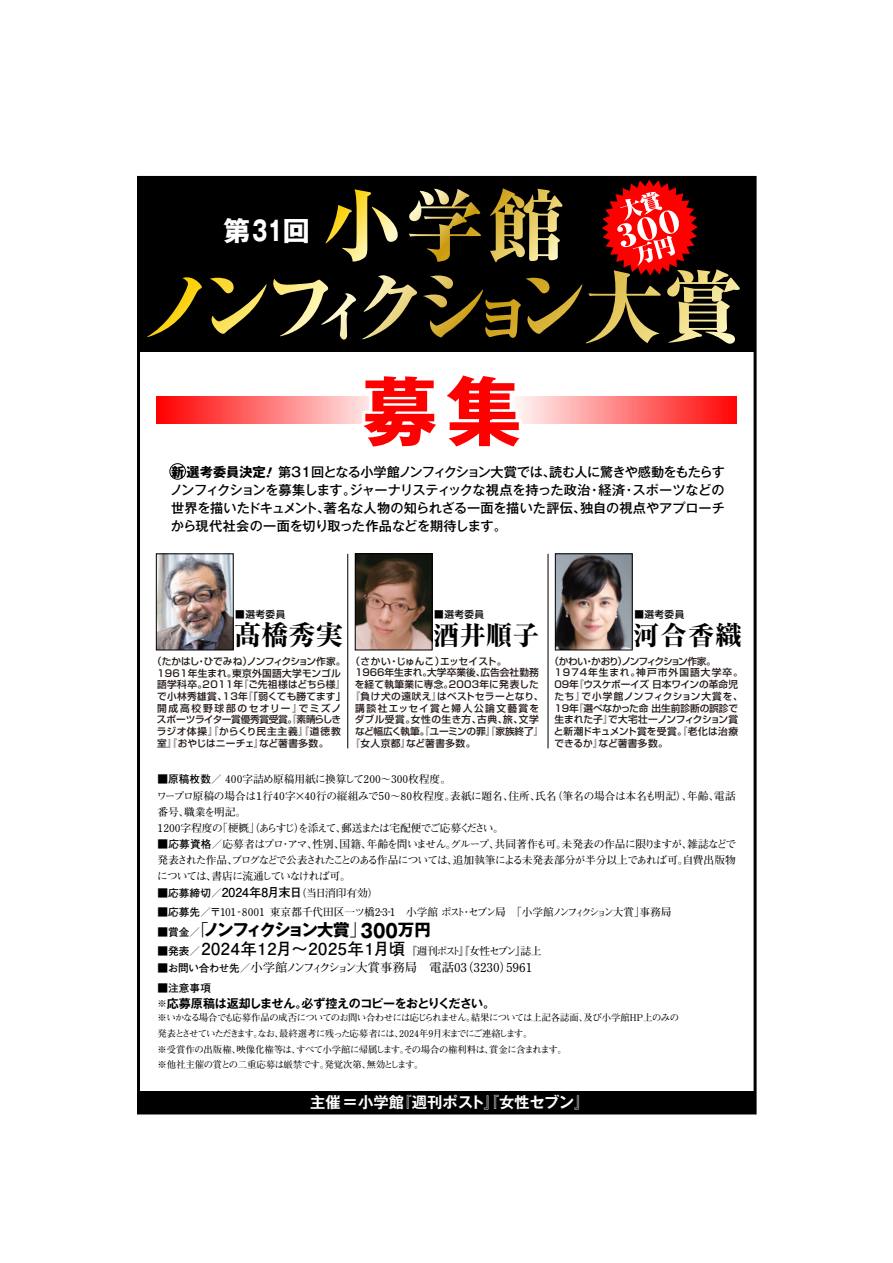
<style>
.page{position:relative;width:893px;height:1263px;background:#fff}
.page>*{position:absolute;margin:0;border:0;box-sizing:border-box;transform-origin:0 0}
.t1{font:700 75.75px "Gothic MB101 Pro";color:#f00}
.t2{font:800 27.3px "Ryumin Pro";color:#000}
.t3{font:700 27px "Gothic MB101 Pro";color:#fff}
.t4{font:800 26.4px "Ryumin Pro";letter-spacing:.02em;color:#000}
.t5{font:700 16.35px "Futo Go B101 Pro";letter-spacing:.04em;color:#000}
.t6{font:700 16.35px "Gothic MB101 Pro";letter-spacing:-.125em;color:#000}
.t7{font:700 15.3px "Gothic MB101 Pro De";color:#fff}
.t8{font:500 13.2px/18px "Gothic MB101 Pro";letter-spacing:-.005em;color:#000;text-align:justify}
.t9{font:700 13.2px "Gothic MB101 Pro";color:#000}
.t10{font:700 12.3px "Futo Min A101 Pro";color:#000}
.t11{font:700 12.3px "Futo Go B101 Pro";color:#000}
.t12{font:700 12px "Gothic MB101 Pro De";letter-spacing:-.035em;color:#000}
.t13{font:700 10.65px/16px "Futo Min A101 Pro";letter-spacing:-.025em;color:#000}
.t14{font:700 10.65px "Futo Go B101 Pro";color:#000}
.t15{font:500 9.75px/11.7px "Shin Go Pro";letter-spacing:.005em;color:#231815}
.t16{font:500 9.75px "Shin Go Pro";letter-spacing:-.02em;color:#231815}
.t17{font:500 9.75px "Shin Go Pro";letter-spacing:.025em;color:#231815}
.t18{font:500 9.75px "Shin Go Pro";letter-spacing:.035em;color:#231815}
.t19{font:500 9.75px "Shin Go Pro";letter-spacing:.055em;color:#231815}
.t20{font:500 9.75px "Shin Go Pro";letter-spacing:.135em;color:#231815}
.t21{font:500 9.75px "Shin Go Pro";letter-spacing:.04em;color:#231815}
.t22{font:500 9.6px "Shin Go Pro";letter-spacing:.05em;color:#000}
.t23{font:700 9.3px/16px "Futo Min A101 Pro";letter-spacing:-.055em;color:#000}
.t24{font:700 9.3px "Futo Min A101 Pro";letter-spacing:-.035em;color:#000}
.s1{font-family:"Futo Go B101 Pro"}
.s2{font-size:10.65px}
.s3{font-family:"Futo Min A101 Pro";font-size:10.65px}
.s4{font-family:"Futo Go B101 Pro";font-size:10.65px}
.s5{font-weight:300}
.s6{font-size:18.9px}
.s7{font-size:9.3px}
</style>
<div class="page">
<div style="left:138px;top:177px;width:617px;height:175px;background:#000"></div>
<img style="left:158px;top:556px;width:73px;height:92px">
<div style="left:156px;top:554px;width:77px;height:96px;border:1px solid #000"></div>
<img style="left:357px;top:556px;width:73px;height:92px">
<img style="left:557px;top:556px;width:73px;height:92px">
<div style="left:555px;top:554px;width:77px;height:96px;border:1px solid #000"></div>
<div style="left:355px;top:554px;width:77px;height:96px;border:1px solid #000"></div>
<div style="left:138px;top:1091px;width:616px;height:22px;background:#000"></div>
<hr style="left:347px;top:554px;width:1px;height:194px;background:#000">
<hr style="left:548px;top:554px;width:1px;height:194px;background:#000">
<svg style="left:147px;top:180px;width:593px;height:163px"></svg>
<svg style="left:156px;top:397px;width:580px;height:26px;background:#ff6d6d"></svg>
<svg style="left:347px;top:396px;width:186px;height:28px"></svg>
<div style="left:170px;top:463px;width:16px;height:17px;border:1px solid #000;border-radius:50%"></div>
<h3 class="t3" style="left:223px;top:208px;width:88px">第31回</h3>
<h1 class="t1" style="left:362px;top:348px;width:162px">募集</h1>
<h3 class="t9" style="left:171px;top:461px;width:96px">新選考委員決定</h3>
<h3 class="t8" style="left:170px;top:461px;width:556px;text-indent:108px">第31回となる小学館ノンフィクション大賞では、読む人に驚きや感動をもたらすノンフィクションを募集します。ジャーナリスティックな視点を持った政治・経済・スポーツなどの世界を描いたドキュメント、著名な人物の知られざる一面を描いた評伝、独自の視点やアプローチから現代社会の一面を切り取った作品などを期待します。</h3>
<p class="t22" style="left:235px;top:606px;width:52px">■選考委員</p>
<p class="t22" style="left:434px;top:606px;width:52px">■選考委員</p>
<p class="t22" style="left:634px;top:606px;width:52px">■選考委員</p>
<h2 class="t2" style="left:234px;top:613px;width:111px">髙橋秀実</h2>
<h3 class="t4" style="left:433px;top:614px;width:107px">酒井順子</h3>
<h3 class="t4" style="left:633px;top:614px;width:110px">河合香織</h3>
<p class="t15" style="left:157px;top:654px;width:190px;text-indent:-5px">（たかはし・ひでみね）ノンフィクション作家。<br>1961年生まれ。東京外国語大学モンゴル語学科卒。2011年『ご先祖様はどちら様』で小林秀雄賞、13年『「弱くても勝てます」開成高校野球部のセオリー』でミズノスポーツライター賞優秀賞受賞。『素晴らしきラジオ体操』『からくり民主主義』『道徳教室』『おやじはニーチェ』など著書多数。</p>
<p class="t15" style="left:350px;top:654px;width:158px">（さかい・じゅんこ）エッセイスト。</p>
<p class="t15" style="left:355px;top:666px;width:185px">1966年生まれ。大学卒業後、広告会社勤務</p>
<p class="t17" style="left:355px;top:676px;width:186px">を経て執筆業に専念。2003年に発表した</p>
<p class="t18" style="left:350px;top:688px;width:195px">『負け犬の遠吠え』はベストセラーとなり、</p>
<p class="t20" style="left:355px;top:700px;width:185px">講談社エッセイ賞と婦人公論文藝賞を</p>
<p class="t19" style="left:355px;top:711px;width:185px">ダブル受賞。女性の生き方、古典、旅、文学</p>
<p class="t16" style="left:355px;top:723px;width:190px">など幅広く執筆。『ユーミンの罪』『家族終了』</p>
<p class="t21" style="left:350px;top:735px;width:127px">『女人京都』など著書多数。</p>
<p class="t15" style="left:554px;top:654px;width:190px;text-indent:-4px">（かわい・かおり）ノンフィクション作家。<br>1974年生まれ。神戸市外国語大学卒。<br>09年『ウスケボーイズ 日本ワインの革命児たち』で小学館ノンフィクション大賞を、<br>19年『選べなかった命 出生前診断の誤診で生まれた子』で大宅壮一ノンフィクション賞と新潮ドキュメント賞を受賞。『老化は治療できるか』など著書多数。</p>
<p class="t13" style="left:156px;top:770px;width:581px"><span class="s1">■原稿枚数／</span> 400字詰め原稿用紙に換算して200～300枚程度。<br>ワープロ原稿の場合は１行40字×40行の縦組みで50～80枚程度。表紙に題名、住所、氏名（筆名の場合は本名も明記）、年齢、電話番号、職業を明記。<br>1200字程度の「梗概」（あらすじ）を添えて、郵送または宅配便でご応募ください。</p>
<p class="t13" style="left:157px;top:834px;width:581px;text-align:justify"><span class="s1">■応募資格／</span>応募者はプロ・アマ、性別、国籍、年齢を問いません。グループ、共同著作も可。未発表の作品に限りますが、雑誌などで発表された作品、ブログなどで公表されたことのある作品については、追加執筆による未発表部分が半分以上であれば可。自費出版物については、書店に流通していなければ可。</p>
<p class="t11" style="left:158px;top:882px;width:222px"><span class="s2">■応募締切／</span>2024年8月末日<span class="s3">（当日消印有効）</span></p>
<p class="t13" style="left:158px;top:902px;width:515px"><span class="s1">■応募先／</span>〒101‐8001 東京都千代田区一ツ橋2‐3‐1　小学館 ポスト・セブン局　「小学館ノンフィクション大賞」事務局</p>
<h3 class="t6" style="left:158px;top:916px;width:275px"><span class="s3">■</span><span class="s4">賞金／</span><span class="s5">「</span>ノンフィクション大賞<span class="s5">」</span><span class="s6">300</span>万円</h3>
<h3 class="t5" style="left:158px;top:935px;width:385px"><span class="s2">■発表／</span>2024年12月～2025年1月頃<span class="s3">『週刊ポスト』『女性セブン』誌上</span></h3>
<p class="t10" style="left:158px;top:958px;width:376px"><span class="s4">■お問い合わせ先／</span>小学館ノンフィクション大賞事務局　電話03（3230）5961</p>
<p class="t14" style="left:158px;top:979px;width:55px">■注意事項</p>
<p class="t12" style="left:158px;top:993px;width:339px"><span class="s7">※</span>応募原稿は返却しません。必ず控えのコピーをおとりください。</p>
<p class="t23" style="left:158px;top:1008px;width:523px">※いかなる場合でも応募作品の成否についてのお問い合わせには応じられません。結果については上記各誌面、及び小学館HP上のみの発表とさせていただきます。なお、最終選考に残った応募者には、2024年9月末までにご連絡します。<br>※受賞作の出版権、映像化権等は、すべて小学館に帰属します。その場合の権利料は、賞金に含まれます。</p>
<p class="t24" style="left:158px;top:1057px;width:267px">※他社主催の賞との二重応募は厳禁です。発覚次第、無効とします。</p>
<h3 class="t7" style="left:310px;top:1089px;width:281px">主催＝小学館『週刊ポスト』『女性セブン』</h3>
</div>
